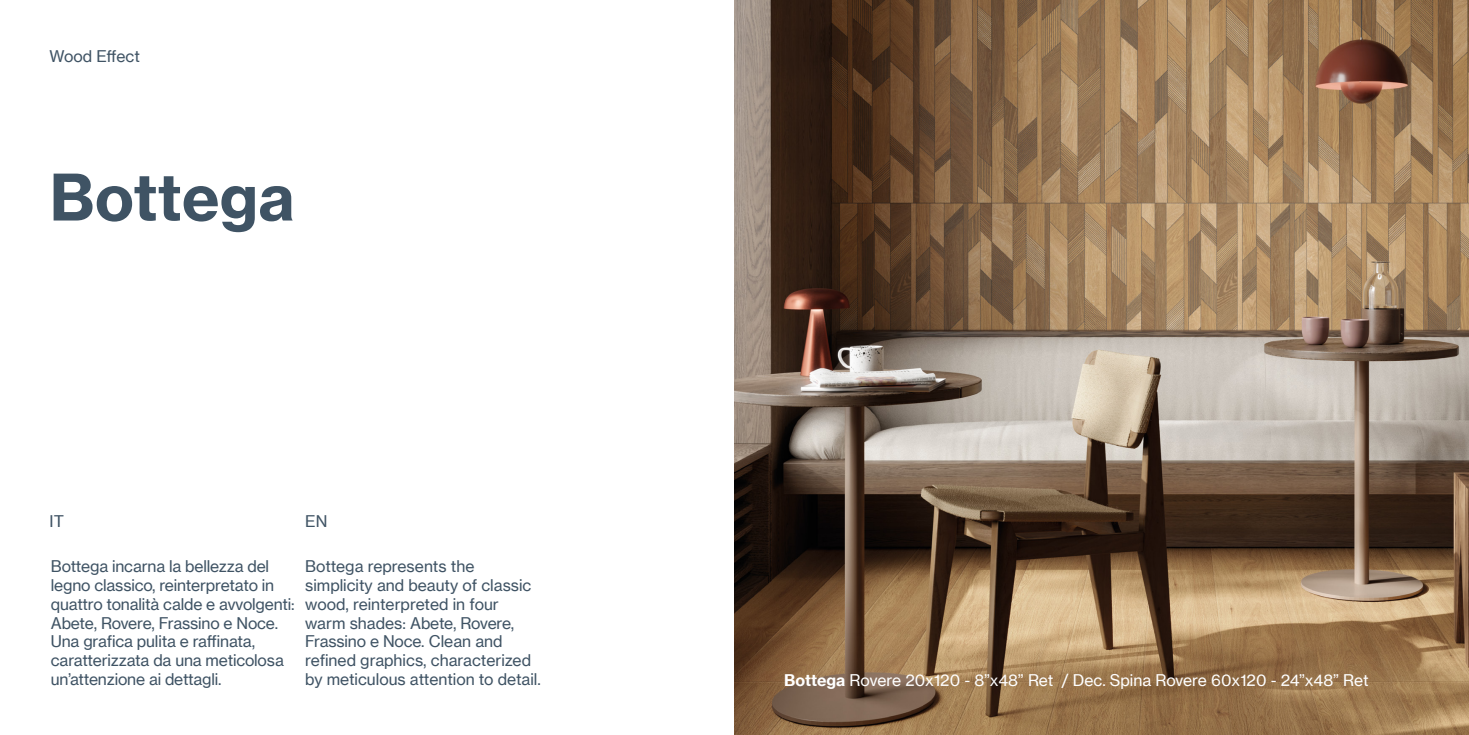
<style>
.page{position:relative;width:1469px;height:735px;background:#fff}
.page>*{position:absolute;margin:0;border:0;box-sizing:border-box;transform-origin:0 0}
.t1{font:63px "N Haas Grotesk TX Pro 75 Bd";color:#3f5364}
.t2{font:15.75px/18.9px "N Haas Grotesk TX Pro 55 Rg";letter-spacing:-.01em;color:#3f5364}
.t3{font:15.75px "N Haas Grotesk TX Pro 55 Rg";color:#fff}
.s1{font-family:"N Haas Grotesk TX Pro 75 Bd"}
</style>
<div class="page">
<img style="left:734px;top:0;width:734px;height:734px">
<p class="t2" style="left:50px;top:47px;width:92px">Wood Effect</p>
<h1 class="t1" style="left:50px;top:157px;width:246px">Bottega</h1>
<p class="t2" style="left:50px;top:511px;width:16px">IT</p>
<p class="t2" style="left:305px;top:511px;width:24px">EN</p>
<p class="t2" style="left:51px;top:556px;width:245px">Bottega incarna la bellezza del legno classico, reinterpretato in quattro tonalità calde e avvolgenti:<br>Abete, Rovere, Frassino e Noce.<br>Una grafica pulita e raffinata, caratterizzata da una meticolosa un’attenzione ai dettagli.</p>
<p class="t2" style="left:305px;top:556px;width:237px">Bottega represents the simplicity and beauty of classic wood, reinterpreted in four warm shades: Abete, Rovere,<br>Frassino e Noce. Clean and refined graphics, characterized by meticulous attention to detail.</p>
<p class="t3" style="left:784px;top:669px;width:586px"><span class="s1">Bottega</span> Rovere 20x120 - 8”x48” Ret / Dec. Spina Rovere 60x120 - 24”x48” Ret</p>
</div>
